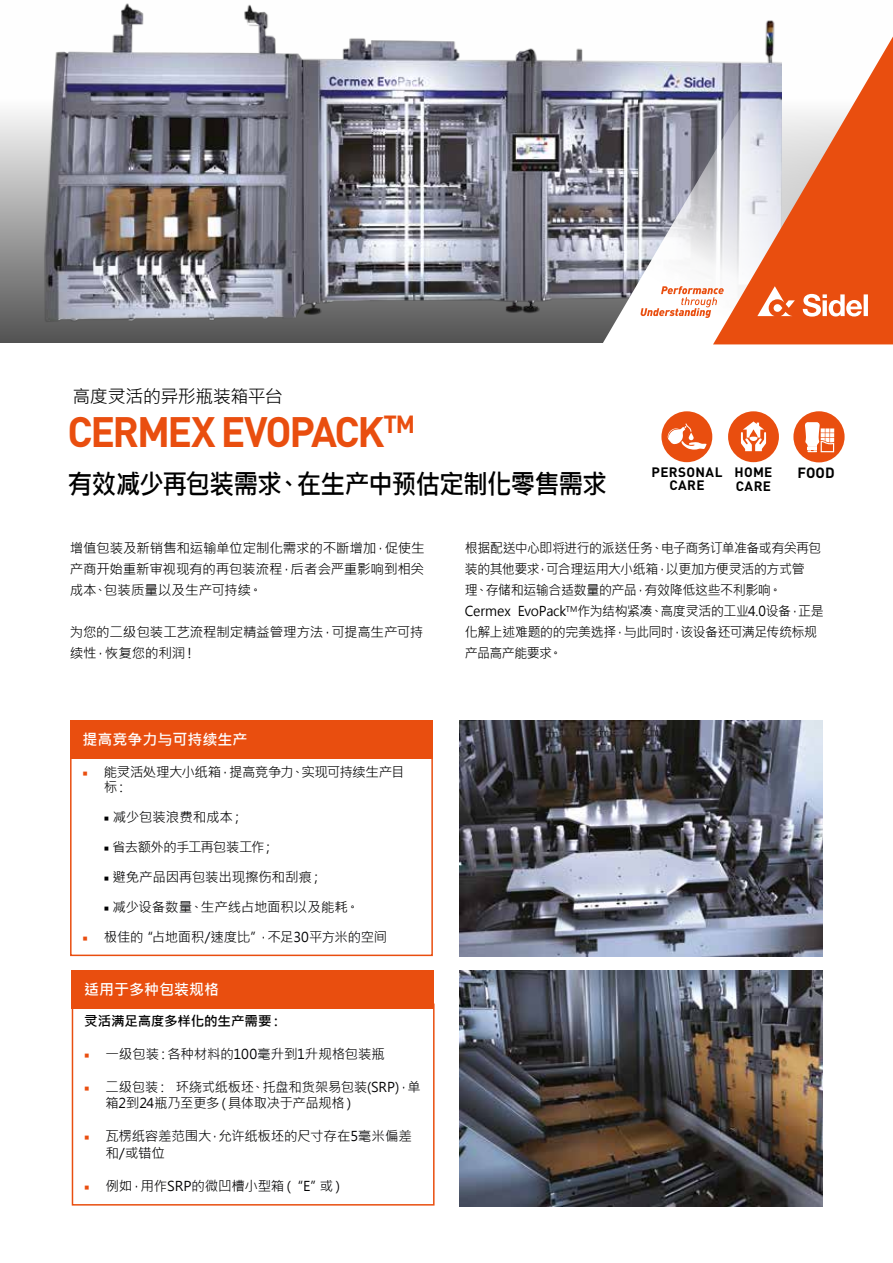
<style>
.page{position:relative;width:893px;height:1263px;background:#fff}
.page>*{position:absolute;margin:0;border:0;box-sizing:border-box;transform-origin:0 0}
.t1{font:700 42px "DINOT";letter-spacing:-.06em;color:#e94e0f}
.t2{font:700 27px "Microsoft Jheng Hei";letter-spacing:-.04em;color:#000;scale:.92 1}
.t3{font:18px "Microsoft Jheng Hei";letter-spacing:-.03em;color:#000}
.t4{font:700 15px "Microsoft Jheng Hei";color:#fff}
.t5{font:700 14.7px "DINOT";color:#000}
.t6{font:13.5px/16.5px "Microsoft Jheng Hei";letter-spacing:-.015em;color:#020203}
.t7{font:13.5px/21px "Microsoft Jheng Hei";letter-spacing:-.025em;color:#000;scale:.96 1}
.t8{font:13.5px/21px "Microsoft Jheng Hei";letter-spacing:-.025em;color:#000}
.t9{font:700 13.5px/13.5px "DINOT";letter-spacing:.025em;color:#000;text-align:center}
.t10{font:700 13.5px "Microsoft Jheng Hei";letter-spacing:-.005em;color:#000}
.t11{font:13.5px "Microsoft Jheng Hei";letter-spacing:-.045em;color:#000}
.s1{font-family:"Minion Pro";color:#e94e0f}
.s2{font-family:"Minion Pro"}
.s3{font-family:"Minion Pro";color:#020203}
</style>
<div class="page">
<img style="left:460px;top:970px;width:362px;height:236px">
<img style="left:460px;top:720px;width:362px;height:236px">
<img style="left:0;top:3px;width:602px;height:340px">
<svg style="left:602px;top:20px;width:291px;height:323px"></svg>
<svg style="left:713px;top:37px;width:180px;height:307px"></svg>
<svg style="left:641px;top:286px;width:83px;height:32px"></svg>
<svg style="left:757px;top:286px;width:111px;height:31px"></svg>
<div style="left:793px;top:411px;width:52px;height:51px;background:#e94e0f;border-radius:50%"></div>
<svg style="left:805px;top:422px;width:29px;height:30px"></svg>
<div style="left:661px;top:411px;width:51px;height:51px;background:#e94e0f;border-radius:50%"></div>
<svg style="left:668px;top:423px;width:38px;height:27px"></svg>
<div style="left:728px;top:411px;width:51px;height:51px;background:#e94e0f;border-radius:50%"></div>
<svg style="left:741px;top:421px;width:25px;height:30px"></svg>
<div style="left:70px;top:753px;width:363px;height:203px;border:2px solid #e94e0f"></div>
<div style="left:70px;top:720px;width:362px;height:39px;background:#e94e0f"></div>
<div style="left:72px;top:1003px;width:363px;height:202px;border:2px solid #e94e0f"></div>
<div style="left:71px;top:970px;width:363px;height:39px;background:#e94e0f"></div>
<h3 class="t3" style="left:72px;top:385px;width:212px">高度灵活的异形瓶装箱平台</h3>
<h1 class="t1" style="left:67px;top:404px;width:349px">CERMEX EVOPACK<sup>TM</sup></h1>
<h2 class="t2" style="left:68px;top:467px;width:588px">有效减少再包装需求、在生产中预估定制化零售需求</h2>
<p class="t9" style="left:651px;top:464px;width:72px">PERSONAL<br>CARE</p>
<p class="t9" style="left:734px;top:465px;width:39px">HOME</p>
<p class="t5" style="left:797px;top:463px;width:39px">FOOD</p>
<p class="t9" style="left:736px;top:478px;width:37px">CARE</p>
<p class="t8" style="left:70px;top:538px;width:356px;text-align:justify">增值包装及新销售和运输单位定制化需求的不断增加，促使生产商开始重新审视现有的再包装流程，后者会严重影响到相关成本、包装质量以及生产可持续。</p>
<p class="t8" style="left:70px;top:622px;width:355px">为您的二级包装工艺流程制定精益管理方法，可提高生产可持续性，恢复您的利润！</p>
<p class="t4" style="left:83px;top:730px;width:166px">提高竞争力与可持续生产</p>
<p class="t8" style="left:104px;top:764px;width:302px;line-height:15px;text-indent:-21px"><span class="s1">■</span> 能灵活处理大小纸箱，提高竞争力、实现可持续生产目标：</p>
<p class="t6" style="left:104px;top:808px;width:142px"><span class="s2">■</span> 减少包装浪费和成本；</p>
<p class="t11" style="left:104px;top:838px;width:173px"><span class="s3">■</span> 省去额外的手工再包装工作；</p>
<p class="t6" style="left:104px;top:868px;width:221px"><span class="s2">■</span> 避免产品因再包装出现擦伤和刮痕；</p>
<p class="t6" style="left:104px;top:898px;width:257px"><span class="s2">■</span> 减少设备数量、生产线占地面积以及能耗。</p>
<p class="t6" style="left:83px;top:928px;width:306px"><span class="s1">■</span> 极佳的“占地面积/速度比”，不足30平方米的空间</p>
<p class="t4" style="left:84px;top:980px;width:137px">适用于多种包装规格</p>
<p class="t10" style="left:84px;top:1012px;width:200px">灵活满足高度多样化的生产需要：</p>
<p class="t6" style="left:84px;top:1045px;width:302px"><span class="s1">■</span> 一级包装：各种材料的100毫升到1升规格包装瓶</p>
<p class="t6" style="left:105px;top:1078px;width:317px;text-indent:-21px"><span class="s1">■</span> 二级包装： 环绕式纸板坯、托盘和货架易包装(SRP)，单箱2到24瓶乃至更多（具体取决于产品规格）</p>
<p class="t6" style="left:105px;top:1128px;width:308px;text-indent:-21px"><span class="s1">■</span> 瓦楞纸容差范围大，允许纸板坯的尺寸存在5毫米偏差和/或错位</p>
<p class="t6" style="left:84px;top:1177px;width:262px"><span class="s1">■</span> 例如，用作SRP的微凹槽小型箱（“E”或）</p>
<p class="t7" style="left:465px;top:538px;width:375px">根据配送中心即将进行的派送任务、电子商务订单准备或有关再包装的其他要求，可合理运用大小纸箱，以更加方便灵活的方式管<br>理、存储和运输合适数量的产品，有效降低这些不利影响。<br>Cermex EvoPack<sup>TM</sup>作为结构紧凑、高度灵活的工业4.0设备，正是化解上述难题的的完美选择，与此同时，该设备还可满足传统标规产品高产能要求。</p>
</div>
